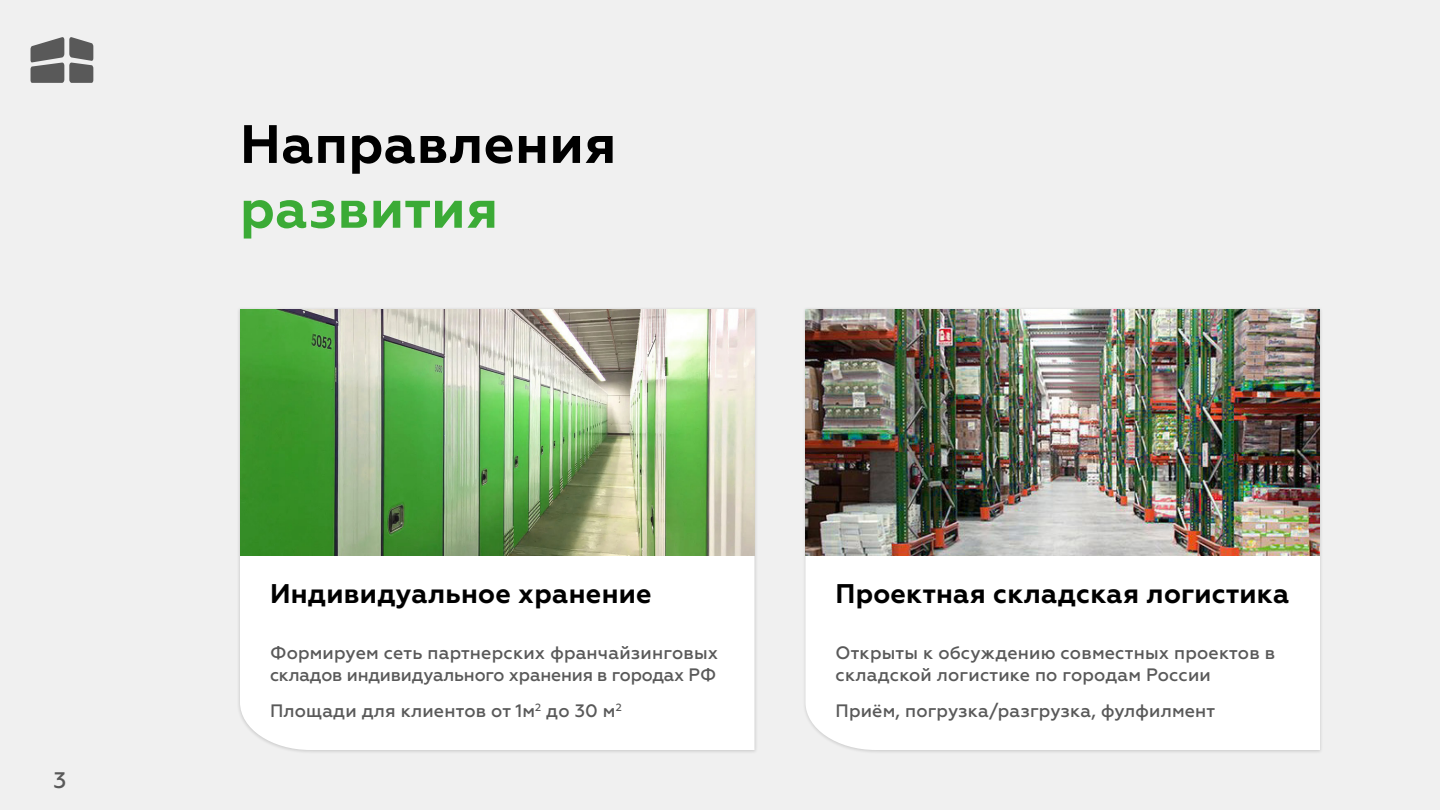
<style>
.page{position:relative;width:1440px;height:810px;background:#f0f0f0}
.page>*{position:absolute;margin:0;border:0;box-sizing:border-box;transform-origin:0 0}
.t1{font:700 54px "Geometria";letter-spacing:.01em;color:#000}
.t2{font:700 54px "Geometria";letter-spacing:.01em;color:#3bab36}
.t3{font:700 27px "Geometria";letter-spacing:.01em;color:#000}
.t4{font:500 22.5px "Geometria";color:#595959}
.t5{font:500 18px/21.6px "Geometria";letter-spacing:.01em;color:#595959}
</style>
<div class="page">
<svg style="left:31px;top:37px;width:62px;height:46px"></svg>
<div style="left:802px;top:306px;width:521px;height:448px;background:#000;opacity:.15"></div>
<div style="left:806px;top:556px;width:514px;height:194px;background:#fff"></div>
<div style="left:237px;top:306px;width:521px;height:448px;background:#000;opacity:.15"></div>
<div style="left:240px;top:556px;width:514px;height:194px;background:#fff"></div>
<img style="left:240px;top:309px;width:514px;height:247px">
<img style="left:806px;top:309px;width:514px;height:247px">
<p class="t4" style="left:54px;top:768px;width:14px">3</p>
<p class="t1" style="left:240px;top:112px;width:378px">Направления</p>
<p class="t2" style="left:240px;top:177px;width:260px">развития</p>
<p class="t3" style="left:270px;top:578px;width:383px">Индивидуальное хранение</p>
<p class="t5" style="left:270px;top:642px;width:450px">Формируем сеть партнерских франчайзинговых складов индивидуального хранения в городах РФ</p>
<p class="t5" style="left:270px;top:700px;width:353px">Площади для клиентов от 1м<sup>2</sup> до 30 м<sup>2</sup></p>
<p class="t3" style="left:836px;top:578px;width:455px">Проектная складская логистика</p>
<p class="t5" style="left:836px;top:642px;width:441px">Открыты к обсуждению совместных проектов в складской логистике по городам России</p>
<p class="t5" style="left:836px;top:700px;width:381px">Приём, погрузка/разгрузка, фулфилмент</p>
</div>
